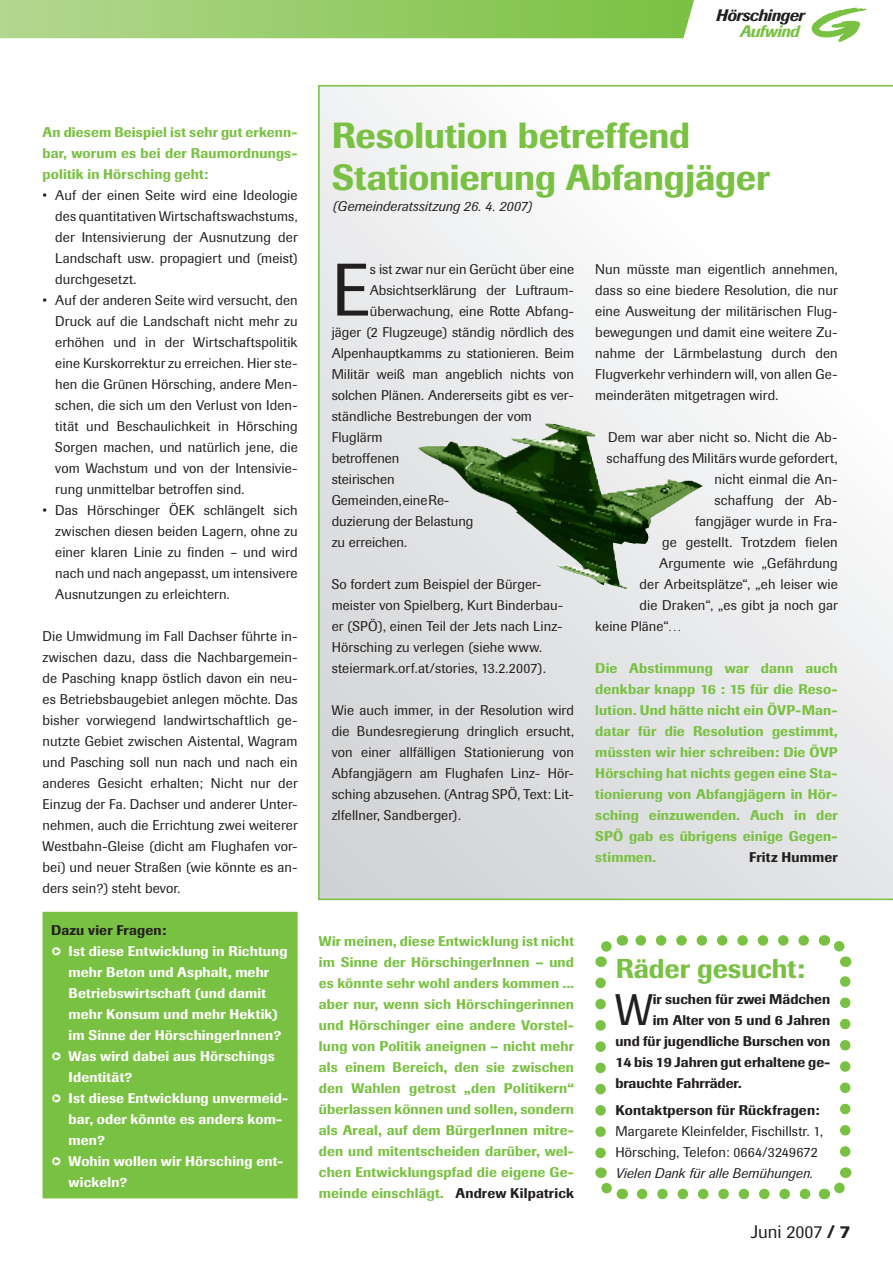
<style>
.page{position:relative;width:893px;height:1263px;background:#fff}
.page>*{position:absolute;margin:0;border:0;box-sizing:border-box;transform-origin:0 0}
.t1{font:73.5px "Imago";color:#231f20}
.t2{font:43.65px "Imago";color:#231f20}
.t3{font:500 36px/42px "Imago";color:#79c142}
.t4{font:500 27px "Imago";color:#79c142}
.t5{font:18px "Imago";letter-spacing:-.005em;color:#231f20}
.t6{font:italic 500 16.5px "Imago";letter-spacing:-.025em;color:#231f20}
.t7{font:italic 500 16.5px "Imago";letter-spacing:-.025em;color:#79c142}
.t8{font:13.95px/21px "Imago";letter-spacing:.005em;color:#231f20;text-align:justify}
.t9{font:500 13.95px/21px "Imago";letter-spacing:.01em;color:#79c142;text-align:justify}
.t10{font:500 13.95px/21px "Imago";letter-spacing:.01em;color:#fff}
.t11{font:500 13.95px "Imago";color:#231f20}
.t12{font:italic 13.95px "Imago";letter-spacing:.01em;color:#231f20}
.s1{color:#231f20}
.s2{font-weight:500}
</style>
<div class="page">
<svg style="left:642px;top:1189px;width:169px;height:10px"></svg>
<svg style="left:635px;top:935px;width:169px;height:11px"></svg>
<svg style="left:595px;top:983px;width:32px;height:217px"></svg>
<svg style="left:824px;top:1167px;width:28px;height:33px"></svg>
<svg style="left:819px;top:935px;width:33px;height:216px"></svg>
<svg style="left:595px;top:935px;width:28px;height:32px"></svg>
<svg style="left:318px;top:85px;width:575px;height:815px"></svg>
<div style="left:42px;top:911px;width:256px;height:288px;background:#79c142"></div>
<img style="left:417px;top:423px;width:286px;height:166px">
<svg style="left:0;top:0;width:694px;height:38px;background:#97cc69"></svg>
<svg style="left:811px;top:7px;width:56px;height:35px"></svg>
<p class="t6" style="left:716px;top:5px;width:90px">Hörschinger</p>
<p class="t7" style="left:740px;top:22px;width:61px">Aufwind</p>
<p class="t9" style="left:43px;top:122px;width:257px">An diesem Beispiel ist sehr gut erkenn&shy;bar, worum es bei der Raumordnungs&shy;politik in Hörsching geht:</p>
<p class="t8" style="left:55px;top:185px;width:244px;text-indent:-13px">• Auf der einen Seite wird eine Ideologie des quantitativen Wirtschaftswachstums, der Intensivierung der Ausnutzung der Landschaft usw. propagiert und (meist) durchgesetzt.</p>
<p class="t8" style="left:55px;top:290px;width:244px;text-indent:-13px">• Auf der anderen Seite wird versucht, den Druck auf die Landschaft nicht mehr zu erhöhen und in der Wirtschaftspolitik eine Kurskorrektur zu erreichen. Hier ste&shy;hen die Grünen Hörsching, andere Men&shy;schen, die sich um den Verlust von Iden&shy;tität und Beschaulichkeit in Hörsching Sorgen machen, und natürlich jene, die vom Wachstum und von der Intensivie&shy;rung unmittelbar betroffen sind.</p>
<p class="t8" style="left:55px;top:500px;width:244px;text-indent:-13px">• Das Hörschinger ÖEK schlängelt sich zwischen diesen beiden Lagern, ohne zu einer klaren Linie zu finden – und wird nach und nach angepasst, um intensivere Ausnutzungen zu erleichtern.</p>
<p class="t8" style="left:43px;top:626px;width:257px">Die Umwidmung im Fall Dachser führte in&shy;zwischen dazu, dass die Nachbargemein&shy;de Pasching knapp östlich davon ein neu&shy;es Betriebsbaugebiet anlegen möchte. Das bisher vorwiegend landwirtschaftlich ge&shy;nutzte Gebiet zwischen Aistental, Wagram und Pasching soll nun nach und nach ein anderes Gesicht erhalten; Nicht nur der Einzug der Fa. Dachser und anderer Unter&shy;nehmen, auch die Errichtung zwei weiterer Westbahn-Gleise (dicht am Flughafen vor&shy;bei) und neuer Straßen (wie könnte es an&shy;ders sein?) steht bevor.</p>
<p class="t11" style="left:51px;top:922px;width:117px">Dazu vier Fragen:</p>
<p class="t10" style="left:69px;top:941px;width:220px;text-indent:-18px">❑ Ist diese Entwicklung in Richtung mehr Beton und Asphalt, mehr<br>Betriebswirtschaft (und damit mehr Konsum und mehr Hektik) im Sinne der HörschingerInnen?</p>
<p class="t10" style="left:69px;top:1046px;width:208px;text-indent:-18px">❑ Was wird dabei aus Hörschings<br>Identität?</p>
<p class="t10" style="left:69px;top:1088px;width:221px;text-indent:-18px">❑ Ist diese Entwicklung unvermeid&shy;bar, oder könnte es anders kom&shy;men?</p>
<p class="t10" style="left:69px;top:1151px;width:216px;text-indent:-18px">❑ Wohin wollen wir Hörsching ent&shy;wickeln?</p>
<h3 class="t3" style="left:332px;top:114px;width:439px">Resolution betreffend<br>Stationierung Abfangjäger</h3>
<p class="t12" style="left:332px;top:198px;width:202px">(Gemeinderatssitzung 26. 4. 2007)</p>
<h1 class="t1" style="left:332px;top:247px;width:40px">E</h1>
<p class="t8" style="left:370px;top:258px;width:206px">s ist zwar nur ein Gerücht über eine</p>
<p class="t8" style="left:370px;top:279px;width:206px">Absichtserklärung der Luftraum-</p>
<p class="t8" style="left:370px;top:300px;width:206px">über-wachung, eine Rotte Abfang-</p>
<p class="t8" style="left:332px;top:321px;width:244px">jäger (2 Flugzeuge) ständig nördlich des</p>
<p class="t8" style="left:332px;top:342px;width:244px">Alpenhauptkamms zu stationieren. Beim</p>
<p class="t8" style="left:332px;top:363px;width:244px">Militär weiß man angeblich nichts von</p>
<p class="t8" style="left:332px;top:384px;width:244px">solchen Plänen. Andererseits gibt es ver-</p>
<p class="t8" style="left:332px;top:405px;width:202px">ständliche Bestrebungen der vom</p>
<p class="t8" style="left:332px;top:426px;width:52px">Fluglärm</p>
<p class="t8" style="left:332px;top:447px;width:69px">betroffenen</p>
<p class="t8" style="left:332px;top:468px;width:65px">steirischen</p>
<p class="t8" style="left:332px;top:489px;width:119px">Gemeinden, eine Re-</p>
<p class="t8" style="left:332px;top:510px;width:143px">du-zierung der Belastung</p>
<p class="t8" style="left:332px;top:531px;width:77px">zu erreichen.</p>
<p class="t8" style="left:332px;top:573px;width:233px;text-align:left">So fordert zum Beispiel der Bürger&shy;meister von Spielberg, Kurt Binderbau&shy;er (SPÖ), einen Teil der Jets nach Linz-Hörsching zu verlegen (siehe www. steiermark.orf.at/stories, 13.2.2007).</p>
<p class="t8" style="left:332px;top:699px;width:244px">Wie auch immer, in der Resolution wird die Bundesregierung dringlich ersucht, von einer allfälligen Stationierung von Abfangjägern am Flughafen Linz- Hör&shy;sching abzusehen. (Antrag SPÖ, Text: Lit&shy;zlfellner, Sandberger).</p>
<p class="t8" style="left:595px;top:258px;width:244px">Nun müsste man eigentlich annehmen, dass so eine biedere Resolution, die nur eine Ausweitung der militärischen Flug&shy;bewegungen und damit eine weitere Zu&shy;nahme der Lärmbelastung durch den Flugverkehr verhindern will, von allen Ge&shy;meinderäten mitgetragen wird.</p>
<p class="t8" style="left:608px;top:426px;width:231px">Dem war aber nicht so. Nicht die Ab-</p>
<p class="t8" style="left:607px;top:447px;width:232px">schaffung des Militärs wurde gefordert,</p>
<p class="t8" style="left:715px;top:468px;width:125px">nicht einmal die An-</p>
<p class="t8" style="left:715px;top:489px;width:125px">schaffung der Ab-</p>
<p class="t8" style="left:695px;top:510px;width:144px">fangjäger wurde in Fra-</p>
<p class="t8" style="left:662px;top:531px;width:177px">ge gestellt. Trotzdem fielen</p>
<p class="t8" style="left:659px;top:552px;width:180px">Argumente wie „Gefährdung</p>
<p class="t8" style="left:640px;top:573px;width:200px">der Arbeitsplätze“, „eh leiser wie</p>
<p class="t8" style="left:640px;top:594px;width:200px">die Draken“, „es gibt ja noch gar</p>
<p class="t8" style="left:595px;top:615px;width:88px">keine Pläne“…</p>
<p class="t9" style="left:595px;top:657px;width:244px">Die Abstimmung war dann auch denkbar knapp 16 : 15 für die Reso&shy;lution. Und hätte nicht ein ÖVP-Man&shy;datar für die Resolution gestimmt, müssten wir hier schreiben: Die ÖVP Hörsching hat nichts gegen eine Sta&shy;tionierung von Abfangjägern in Hör&shy;sching einzuwenden. Auch in der SPÖ gab es übrigens einige Gegen&shy;stimmen.</p>
<p class="t11" style="left:749px;top:848px;width:90px">Fritz Hummer</p>
<p class="t9" style="left:319px;top:930px;width:257px">Wir meinen, diese Entwicklung ist nicht im Sinne der HörschingerInnen – und es könnte sehr wohl anders kommen ... aber nur, wenn sich Hörschingerinnen und Hörschinger eine andere Vorstel&shy;lung von Politik aneignen – nicht mehr als einem Bereich, den sie zwischen den Wahlen getrost „den Politikern“ überlassen können und sollen, sondern als Areal, auf dem BürgerInnen mitre&shy;den und mitentscheiden darüber, wel&shy;chen Entwicklungspfad die eigene Ge&shy;meinde einschlägt. <span class="s1">Andrew Kilpatrick</span></p>
<h3 class="t4" style="left:616px;top:952px;width:191px">Räder gesucht:</h3>
<h2 class="t2" style="left:615px;top:984px;width:39px">W</h2>
<p class="t11" style="left:653px;top:991px;width:179px">ir suchen für zwei Mädchen</p>
<p class="t11" style="left:653px;top:1012px;width:179px">im Alter von 5 und 6 Jahren</p>
<p class="t11" style="left:615px;top:1033px;width:216px">und für jugendliche Burschen von</p>
<p class="t11" style="left:615px;top:1054px;width:216px">14 bis 19 Jahren gut erhaltene ge-</p>
<p class="t11" style="left:615px;top:1075px;width:128px">brauchte Fahrräder.</p>
<p class="t11" style="left:615px;top:1102px;width:206px">Kontaktperson für Rückfragen:</p>
<p class="t8" style="left:615px;top:1121px;width:209px">Margarete Kleinfelder, Fischillstr. 1,<br>Hörsching, Telefon: 0664/3249672</p>
<p class="t12" style="left:615px;top:1165px;width:199px">Vielen Dank für alle Bemühungen.</p>
<p class="t5" style="left:751px;top:1221px;width:86px">Juni 2007 <span class="s2">/</span></p>
</div>
